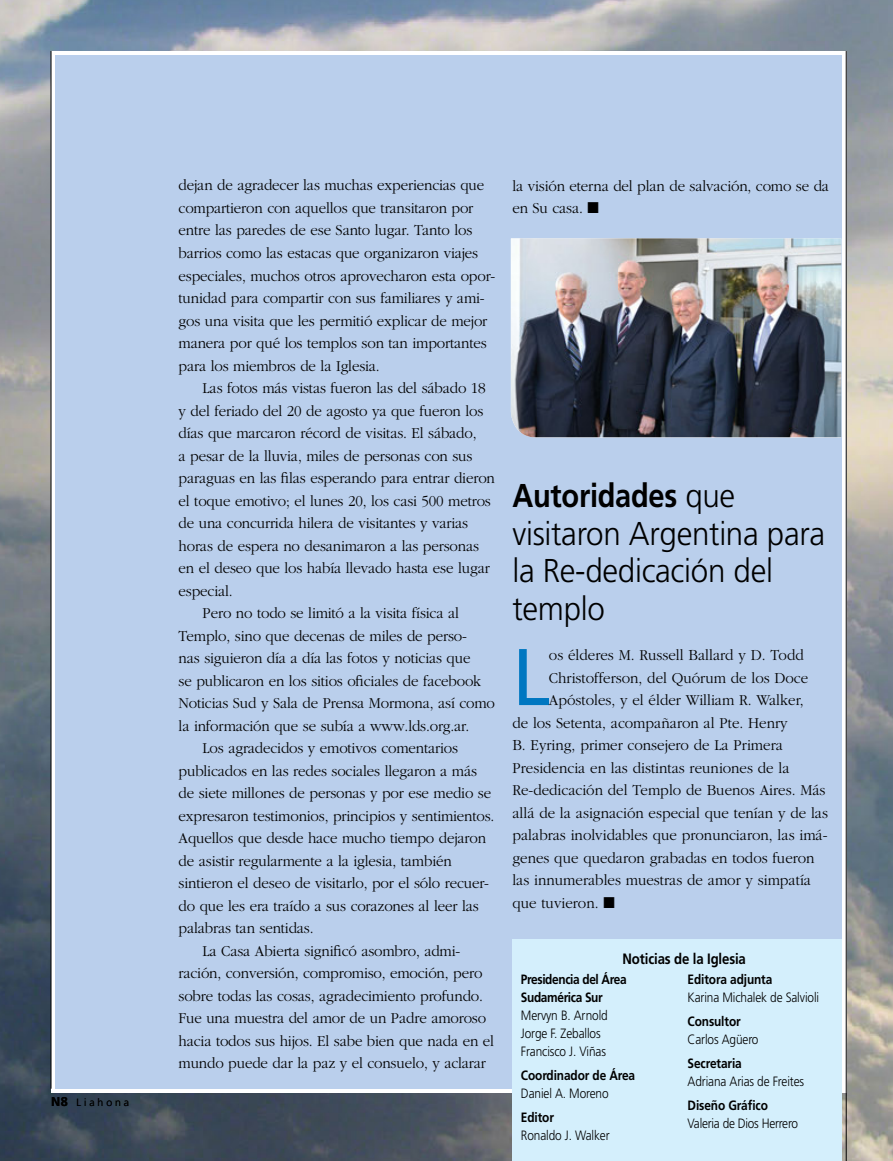
<style>
.page{position:relative;width:893px;height:1161px;background:#fff}
.page>*{position:absolute;margin:0;border:0;box-sizing:border-box;transform-origin:0 0}
.t1{font:80.25px "Frutiger";color:#0077c1;scale:.95 1}
.t2{font:300 33px/37.5px "Frutiger";letter-spacing:-.01em;color:#000;scale:.95 1}
.t3{font:300 15.75px/22.5px "Garamond";letter-spacing:-.01em;color:#000;scale:.95 1}
.t4{font:700 15px "Frutiger";letter-spacing:-.01em;color:#000;scale:.88 1}
.t5{font:300 13.5px/18px "Frutiger";letter-spacing:-.01em;color:#000;scale:.88 1}
.t6{font:700 13.5px "Frutiger";letter-spacing:-.01em;color:#000;scale:.88 1}
.t7{font:700 13.5px/18px "Frutiger";letter-spacing:-.03em;color:#000;scale:.88 1}
.t8{font:300 10.5px "Frutiger";letter-spacing:.28em;color:#000}
.s1{font-weight:700;font-size:12.75px}
.s2{font-weight:700}
</style>
<div class="page">
<img style="left:0;top:0;width:893px;height:1161px">
<div style="left:55px;top:55px;width:787px;height:1034px;background:#bacfec"></div>
<hr style="left:51px;top:51px;width:1px;height:1038px;background:#000">
<hr style="left:846px;top:51px;width:1px;height:1110px;background:#000">
<div style="left:512px;top:939px;width:330px;height:222px;background:#d4effc"></div>
<img style="left:511px;top:238px;width:330px;height:199px">
<p class="t8" style="left:51px;top:1096px;width:80px"><span class="s1">N8</span> Liahona</p>
<p class="t3" style="left:179px;top:174px;width:335px">dejan de agradecer las muchas experiencias que compartieron con aquellos que transitaron por entre las paredes de ese Santo lugar. Tanto los barrios como las estacas que organizaron viajes especiales, muchos otros aprovecharon esta opor&shy;tunidad para compartir con sus familiares y ami&shy;gos una visita que les permitió explicar de mejor manera por qué los templos son tan importantes para los miembros de la Iglesia.</p>
<p class="t3" style="left:203px;top:377px;width:300px">Las fotos más vistas fueron las del sábado 18</p>
<p class="t3" style="left:179px;top:399px;width:322px">y del feriado del 20 de agosto ya que fueron los</p>
<p class="t3" style="left:179px;top:422px;width:315px">días que marcaron récord de visitas. El sábado,</p>
<p class="t3" style="left:179px;top:444px;width:311px">a pesar de la lluvia, miles de personas con sus</p>
<p class="t3" style="left:179px;top:467px;width:334px">paraguas en las filas esperando para entrar dieron</p>
<p class="t3" style="left:179px;top:489px;width:330px">el toque emotivo; el lunes 20, los casi 500 metros</p>
<p class="t3" style="left:179px;top:512px;width:306px">de una concurrida hilera de visitantes y varias</p>
<p class="t3" style="left:179px;top:534px;width:318px">horas de espera no desanimaron a las personas</p>
<p class="t3" style="left:179px;top:557px;width:329px">en el deseo que los había llevado hasta ese lugar</p>
<p class="t3" style="left:179px;top:579px;width:59px">especial.</p>
<p class="t3" style="left:203px;top:602px;width:271px">Pero no todo se limitó a la visita física al</p>
<p class="t3" style="left:179px;top:624px;width:305px">Templo, sino que decenas de miles de perso-</p>
<p class="t3" style="left:179px;top:647px;width:309px">nas siguieron día a día las fotos y noticias que</p>
<p class="t3" style="left:179px;top:669px;width:320px">se publicaron en los sitios oficiales de facebook</p>
<p class="t3" style="left:179px;top:692px;width:334px">Noticias Sud y Sala de Prensa Mormona, así como</p>
<p class="t3" style="left:179px;top:715px;width:308px">la información que se subía a www.lds.org.ar.</p>
<p class="t3" style="left:203px;top:737px;width:270px">Los agradecidos y emotivos comentarios</p>
<p class="t3" style="left:179px;top:760px;width:316px">publicados en las redes sociales llegaron a más</p>
<p class="t3" style="left:179px;top:782px;width:331px">de siete millones de personas y por ese medio se</p>
<p class="t3" style="left:179px;top:805px;width:334px">expresaron testimonios, principios y sentimientos.</p>
<p class="t3" style="left:179px;top:827px;width:325px">Aquellos que desde hace mucho tiempo dejaron</p>
<p class="t3" style="left:179px;top:850px;width:289px">de asistir regularmente a la iglesia, también</p>
<p class="t3" style="left:179px;top:872px;width:328px">sintieron el deseo de visitarlo, por el sólo recuer-</p>
<p class="t3" style="left:179px;top:895px;width:317px">do que les era traído a sus corazones al leer las</p>
<p class="t3" style="left:179px;top:917px;width:144px">palabras tan sentidas.</p>
<p class="t3" style="left:203px;top:940px;width:273px">La Casa Abierta significó asombro, admi-</p>
<p class="t3" style="left:179px;top:962px;width:321px">ración, conversión, compromiso, emoción, pero</p>
<p class="t3" style="left:179px;top:985px;width:322px">sobre todas las cosas, agradecimiento profundo.</p>
<p class="t3" style="left:179px;top:1007px;width:325px">Fue una muestra del amor de un Padre amoroso</p>
<p class="t3" style="left:179px;top:1030px;width:334px">hacia todos sus hijos. El sabe bien que nada en el</p>
<p class="t3" style="left:179px;top:1052px;width:325px">mundo puede dar la paz y el consuelo, y aclarar</p>
<p class="t3" style="left:512px;top:175px;width:335px">la visión eterna del plan de salvación, como se da en Su casa. ■</p>
<h2 class="t2" style="left:512px;top:477px;width:331px"><span class="s2">Autoridades</span> que visitaron Argentina para la Re-dedicación del templo</h2>
<h1 class="t1" style="left:512px;top:630px;width:42px">L</h1>
<p class="t3" style="left:549px;top:644px;width:270px">os élderes M. Russell Ballard y D. Todd</p>
<p class="t3" style="left:549px;top:666px;width:274px">Christofferson, del Quórum de los Doce</p>
<p class="t3" style="left:549px;top:689px;width:270px">Apóstoles, y el élder William R. Walker,</p>
<p class="t3" style="left:512px;top:711px;width:291px">de los Setenta, acompañaron al Pte. Henry</p>
<p class="t3" style="left:512px;top:734px;width:286px">B. Eyring, primer consejero de La Primera</p>
<p class="t3" style="left:512px;top:756px;width:293px">Presidencia en las distintas reuniones de la</p>
<p class="t3" style="left:512px;top:779px;width:331px">Re-dedicación del Templo de Buenos Aires. Más</p>
<p class="t3" style="left:512px;top:801px;width:334px">allá de la asignación especial que tenían y de las</p>
<p class="t3" style="left:512px;top:824px;width:333px">palabras inolvidables que pronunciaron, las imá-</p>
<p class="t3" style="left:512px;top:846px;width:320px">genes que quedaron grabadas en todos fueron</p>
<p class="t3" style="left:512px;top:869px;width:316px">las innumerables muestras de amor y simpatía</p>
<p class="t3" style="left:512px;top:891px;width:109px">que tuvieron. ■</p>
<p class="t4" style="left:623px;top:949px;width:142px">Noticias de la Iglesia</p>
<p class="t7" style="left:521px;top:970px;width:122px">Presidencia del Área<br>Sudamérica Sur</p>
<p class="t5" style="left:521px;top:1006px;width:100px">Mervyn B. Arnold<br>Jorge F. Zeballos<br>Francisco J. Viñas</p>
<p class="t6" style="left:521px;top:1068px;width:131px">Coordinador de Área</p>
<p class="t5" style="left:521px;top:1084px;width:101px">Daniel A. Moreno</p>
<p class="t6" style="left:521px;top:1110px;width:39px">Editor</p>
<p class="t5" style="left:521px;top:1126px;width:102px">Ronaldo J. Walker</p>
<p class="t6" style="left:688px;top:972px;width:98px">Editora adjunta</p>
<p class="t5" style="left:688px;top:988px;width:151px">Karina Michalek de Salvioli</p>
<p class="t6" style="left:688px;top:1014px;width:62px">Consultor</p>
<p class="t5" style="left:688px;top:1030px;width:82px">Carlos Agüero</p>
<p class="t6" style="left:688px;top:1055px;width:63px">Secretaria</p>
<p class="t5" style="left:688px;top:1072px;width:134px">Adriana Arias de Freites</p>
<p class="t6" style="left:688px;top:1097px;width:93px">Diseño Gráfico</p>
<p class="t5" style="left:688px;top:1114px;width:127px">Valeria de Dios Herrero</p>
</div>
